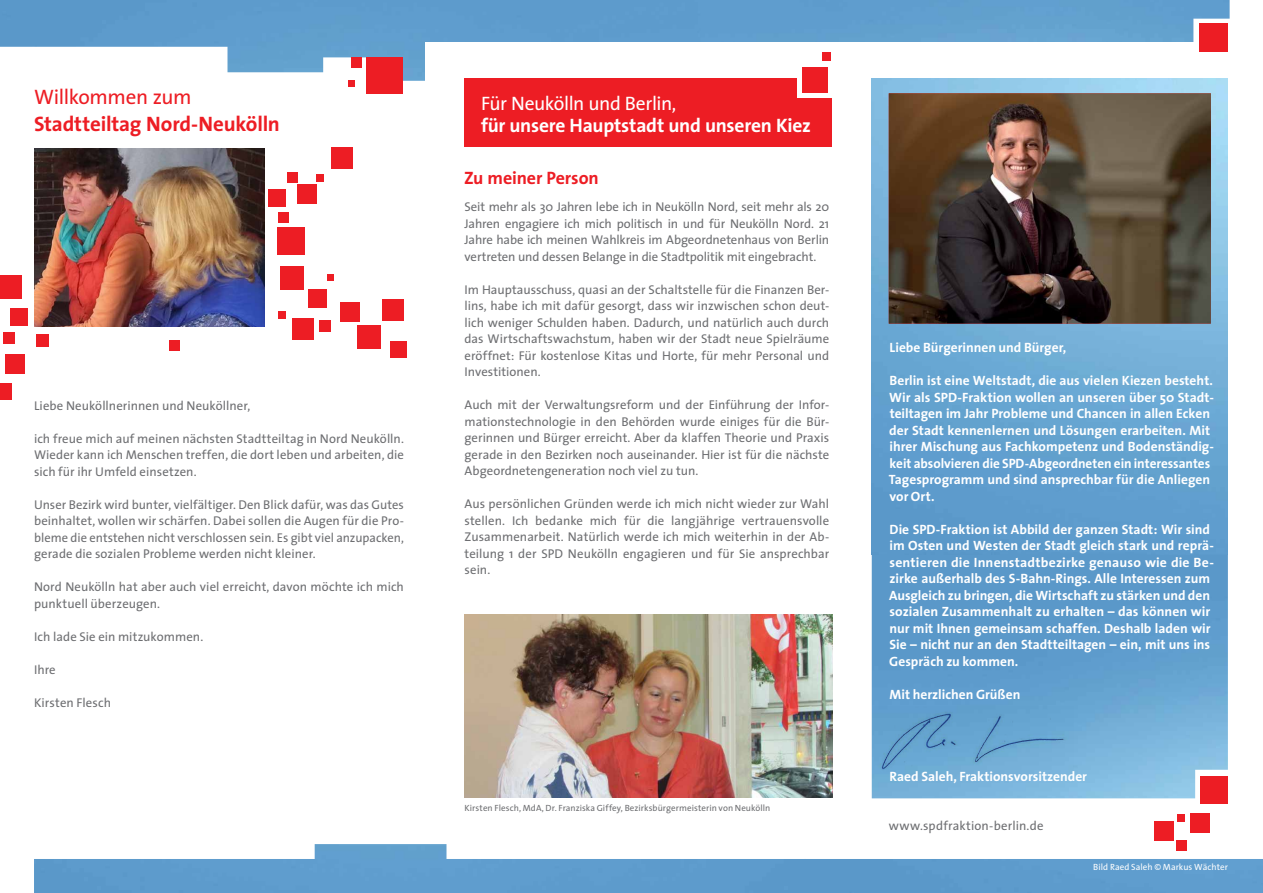
<style>
.page{position:relative;width:1263px;height:893px;background:#fff}
.page>*{position:absolute;margin:0;border:0;box-sizing:border-box;transform-origin:0 0}
.t1{font:700 21px "The Sans";letter-spacing:-.01em;color:#ed1d24}
.t2{font:21px "The Sans";letter-spacing:-.02em;color:#ed1d24}
.t3{font:700 19.5px "The Sans";letter-spacing:-.01em;color:#fff}
.t4{font:19.5px "The Sans";letter-spacing:-.025em;color:#fff}
.t5{font:700 18px "The Sans";letter-spacing:-.005em;color:#ed1d24}
.t6{font:700 13.5px/16.5px "The Sans";color:#fff}
.t7{font:12.75px/16.5px "The Sans";letter-spacing:.005em;color:#6d6e71;text-align:justify}
.t8{font:9px "The Sans";letter-spacing:.005em;color:#6d6e71}
.t9{font:9px "The Sans";letter-spacing:.005em;color:#fff}
</style>
<div class="page">
<img style="left:0;top:0;width:698px;height:81px">
<div style="left:698px;top:0;width:531px;height:42px;background:#619fce"></div>
<div style="left:425px;top:42px;width:771px;height:138px;background:#fff"></div>
<img style="left:34px;top:844px;width:770px;height:49px">
<div style="left:804px;top:859px;width:459px;height:34px;background:#5d9bcc"></div>
<div style="left:1200px;top:776px;width:28px;height:27px;background:#ed1d24"></div>
<div style="left:1190px;top:813px;width:19px;height:20px;background:#ed1d24"></div>
<div style="left:1177px;top:814px;width:8px;height:8px;background:#ed1d24"></div>
<div style="left:1154px;top:821px;width:19px;height:19px;background:#ed1d24"></div>
<div style="left:1176px;top:841px;width:10px;height:10px;background:#ed1d24"></div>
<img style="left:872px;top:555px;width:356px;height:243px">
<img style="left:872px;top:79px;width:356px;height:476px">
<img style="left:889px;top:93px;width:322px;height:231px">
<img style="left:874px;top:707px;width:200px;height:70px">
<div style="left:1199px;top:23px;width:29px;height:29px;background:#ed1d24"></div>
<div style="left:367px;top:58px;width:36px;height:36px;background:#ed1d24"></div>
<div style="left:5px;top:354px;width:19px;height:19px;background:#ed1d24"></div>
<div style="left:10px;top:308px;width:17px;height:17px;background:#ed1d24"></div>
<div style="left:4px;top:332px;width:11px;height:11px;background:#ed1d24"></div>
<div style="left:0;top:384px;width:12px;height:16px;background:#ed1d24"></div>
<div style="left:0;top:275px;width:21px;height:24px;background:#ed1d24"></div>
<div style="left:352px;top:58px;width:10px;height:10px;background:#ed1d24"></div>
<div style="left:348px;top:80px;width:7px;height:7px;background:#ed1d24"></div>
<div style="left:390px;top:341px;width:17px;height:16px;background:#ed1d24"></div>
<div style="left:382px;top:299px;width:22px;height:22px;background:#ed1d24"></div>
<div style="left:340px;top:302px;width:19px;height:19px;background:#ed1d24"></div>
<div style="left:308px;top:289px;width:19px;height:18px;background:#ed1d24"></div>
<div style="left:357px;top:325px;width:24px;height:24px;background:#ed1d24"></div>
<div style="left:292px;top:318px;width:21px;height:21px;background:#ed1d24"></div>
<div style="left:319px;top:321px;width:11px;height:11px;background:#ed1d24"></div>
<div style="left:278px;top:311px;width:8px;height:8px;background:#ed1d24"></div>
<div style="left:316px;top:174px;width:8px;height:8px;background:#ed1d24"></div>
<div style="left:280px;top:266px;width:23px;height:23px;background:#ed1d24"></div>
<div style="left:277px;top:227px;width:28px;height:28px;background:#ed1d24"></div>
<div style="left:268px;top:189px;width:17px;height:17px;background:#ed1d24"></div>
<div style="left:278px;top:212px;width:11px;height:10px;background:#ed1d24"></div>
<div style="left:297px;top:185px;width:20px;height:19px;background:#ed1d24"></div>
<div style="left:327px;top:274px;width:7px;height:7px;background:#ed1d24"></div>
<div style="left:331px;top:147px;width:22px;height:22px;background:#ed1d24"></div>
<div style="left:287px;top:172px;width:10px;height:10px;background:#ed1d24"></div>
<div style="left:36px;top:335px;width:13px;height:12px;background:#ed1d24"></div>
<div style="left:169px;top:340px;width:11px;height:11px;background:#ed1d24"></div>
<img style="left:34px;top:149px;width:231px;height:177px">
<img style="left:465px;top:614px;width:368px;height:183px">
<div style="left:822px;top:52px;width:9px;height:8px;background:#ed1d24"></div>
<div style="left:464px;top:79px;width:368px;height:68px;background:#ed1d24"></div>
<div style="left:797px;top:72px;width:36px;height:26px;background:#fff"></div>
<div style="left:803px;top:67px;width:25px;height:25px;background:#ed1d24"></div>
<h1 class="t2" style="left:34px;top:79px;width:159px">Willkommen zum</h1>
<h1 class="t1" style="left:34px;top:106px;width:247px">Stadtteiltag Nord-Neukölln</h1>
<p class="t7" style="left:34px;top:397px;width:218px">Liebe Neuköllnerinnen und Neuköllner,</p>
<p class="t7" style="left:34px;top:430px;width:371px">ich freue mich auf meinen nächsten Stadtteiltag in Nord Neukölln.<br>Wieder kann ich Menschen treffen, die dort leben und arbeiten, die sich für ihr Umfeld einsetzen.</p>
<p class="t7" style="left:34px;top:496px;width:371px">Unser Bezirk wird bunter, vielfältiger. Den Blick dafür, was das Gutes beinhaltet, wollen wir schärfen. Dabei sollen die Augen für die Pro&shy;bleme die entstehen nicht verschlossen sein. Es gibt viel anzupacken, gerade die sozialen Probleme werden nicht kleiner.</p>
<p class="t7" style="left:34px;top:578px;width:371px">Nord Neukölln hat aber auch viel erreicht, davon möchte ich mich punktuell überzeugen.</p>
<p class="t7" style="left:34px;top:628px;width:171px">Ich lade Sie ein mitzukommen.</p>
<p class="t7" style="left:34px;top:661px;width:23px">Ihre</p>
<p class="t7" style="left:34px;top:694px;width:79px">Kirsten Flesch</p>
<h2 class="t4" style="left:481px;top:87px;width:197px">Für Neukölln und Berlin,</h2>
<h2 class="t3" style="left:481px;top:109px;width:331px">für unsere Hauptstadt und unseren Kiez</h2>
<h3 class="t5" style="left:464px;top:162px;width:136px">Zu meiner Person</h3>
<p class="t7" style="left:465px;top:199px;width:366px">Seit mehr als 30 Jahren lebe ich in Neukölln Nord, seit mehr als 20<br>Jahren engagiere ich mich politisch in und für Neukölln Nord. 21<br>Jahre habe ich meinen Wahlkreis im Abgeordnetenhaus von Berlin vertreten und dessen Belange in die Stadtpolitik mit eingebracht.</p>
<p class="t7" style="left:465px;top:281px;width:366px">Im Hauptausschuss, quasi an der Schaltstelle für die Finanzen Ber&shy;lins, habe ich mit dafür gesorgt, dass wir inzwischen schon deut&shy;lich weniger Schulden haben. Dadurch, und natürlich auch durch das Wirtschaftswachstum, haben wir der Stadt neue Spielräume eröffnet: Für kostenlose Kitas und Horte, für mehr Personal und Investitionen.</p>
<p class="t7" style="left:465px;top:397px;width:366px">Auch mit der Verwaltungsreform und der Einführung der Infor&shy;mationstechnologie in den Behörden wurde einiges für die Bür&shy;gerinnen und Bürger erreicht. Aber da klaffen Theorie und Praxis gerade in den Bezirken noch auseinander. Hier ist für die nächste Abgeordnetengeneration noch viel zu tun.</p>
<p class="t7" style="left:465px;top:496px;width:366px">Aus persönlichen Gründen werde ich mich nicht wieder zur Wahl stellen. Ich bedanke mich für die langjährige vertrauensvolle Zusammenarbeit. Natürlich werde ich mich weiterhin in der Ab&shy;teilung 1 der SPD Neukölln engagieren und für Sie ansprechbar sein.</p>
<p class="t8" style="left:465px;top:801px;width:307px">Kirsten Flesch, MdA, Dr. Franziska Giffey, Bezirksbürgermeisterin von Neukölln</p>
<p class="t6" style="left:890px;top:339px;width:178px">Liebe Bürgerinnen und Bürger,</p>
<p class="t6" style="left:889px;top:372px;width:326px">Berlin ist eine Weltstadt, die aus vielen Kiezen besteht.<br>Wir als SPD-Fraktion wollen an unseren über 50 Stadt&shy;teiltagen im Jahr Probleme und Chancen in allen Ecken der Stadt kennenlernen und Lösungen erarbeiten. Mit ihrer Mischung aus Fachkompetenz und Bodenständig&shy;keit absolvieren die SPD-Abgeordneten ein interessantes Tagesprogramm und sind ansprechbar für die Anliegen vor Ort.</p>
<p class="t6" style="left:889px;top:521px;width:326px">Die SPD-Fraktion ist Abbild der ganzen Stadt: Wir sind im Osten und Westen der Stadt gleich stark und reprä&shy;sentieren die Innenstadtbezirke genauso wie die Be&shy;zirke außerhalb des S-Bahn-Rings. Alle Interessen zum Ausgleich zu bringen, die Wirtschaft zu stärken und den sozialen Zusammenhalt zu erhalten – das können wir nur mit Ihnen gemeinsam schaffen. Deshalb laden wir Sie – nicht nur an den Stadtteiltagen – ein, mit uns ins Gespräch zu kommen.</p>
<p class="t6" style="left:889px;top:686px;width:132px">Mit herzlichen Grüßen</p>
<p class="t6" style="left:890px;top:768px;width:199px">Raed Saleh, Fraktionsvorsitzender</p>
<p class="t7" style="left:889px;top:817px;width:156px">www.spdfraktion-berlin.de</p>
<p class="t9" style="left:1093px;top:860px;width:136px">Bild Raed Saleh © Markus Wächter</p>
</div>
